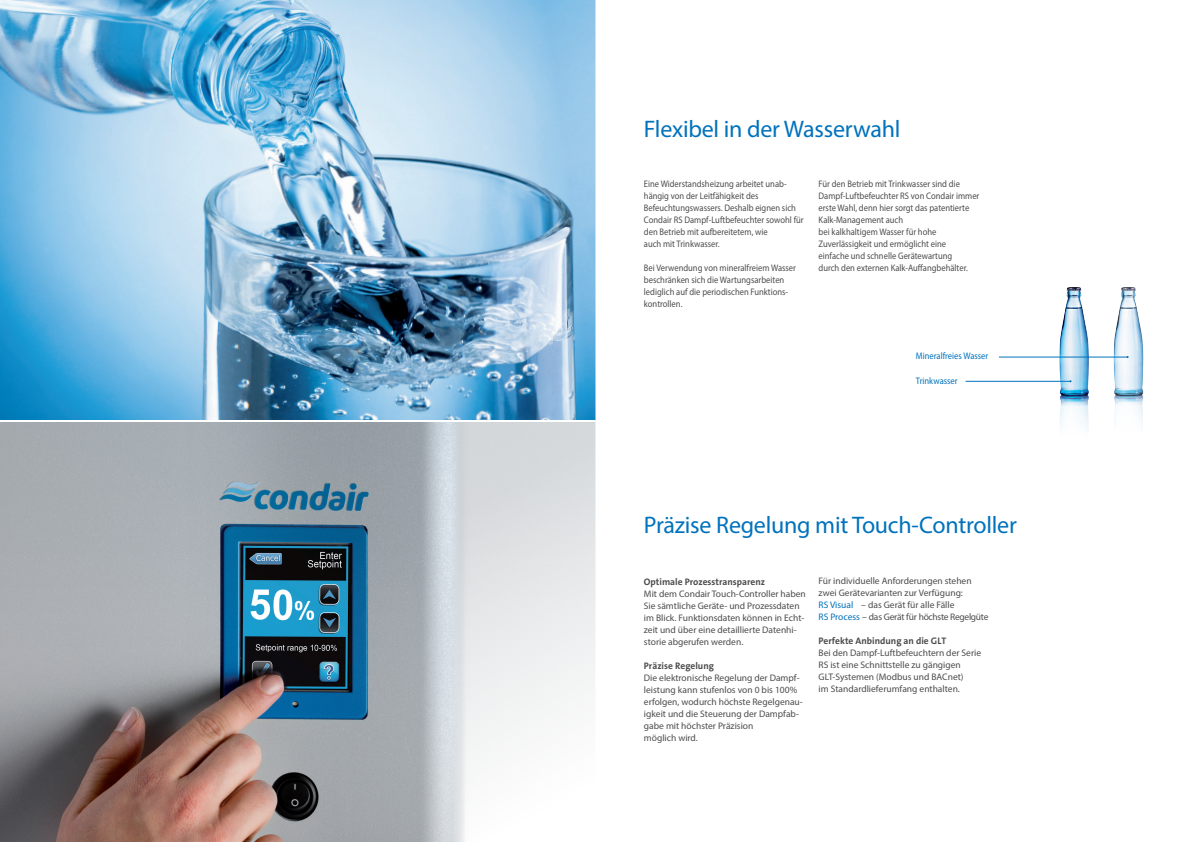
<style>
.page{position:relative;width:1191px;height:842px;background:#fff}
.page>*{position:absolute;margin:0;border:0;box-sizing:border-box;transform-origin:0 0}
.t1{font:24px "Myriad Pro";letter-spacing:-.01em;color:#0072bc}
.t2{font:9.5px/12px "Myriad Pro";color:#4b4c4d;scale:.9 1}
.t3{font:9.5px/12px "Myriad Pro";color:#4b4c4d}
.t4{font:700 9.5px "The Sans B7";color:#4b4c4d}
.t5{font:9.5px "Myriad Pro";letter-spacing:-.025em;color:#4b4c4d}
.t6{font:9.5px "Myriad Pro";color:#0072bc;scale:.9 1}
.s1{color:#0072bc}
</style>
<div class="page">
<img style="left:1060px;top:406px;width:29px;height:22px">
<img style="left:1114px;top:406px;width:29px;height:18px">
<img style="left:0;top:0;width:595px;height:420px">
<img style="left:1059px;top:287px;width:30px;height:119px">
<img style="left:1113px;top:287px;width:30px;height:119px">
<hr style="left:999px;top:357px;width:128px;height:1px;background:#0072bc">
<hr style="left:965px;top:381px;width:105px;height:1px;background:#0072bc">
<img style="left:0;top:422px;width:468px;height:420px">
<p class="t1" style="left:644px;top:114px;width:258px">Flexibel in der Wasserwahl</p>
<p class="t2" style="left:644px;top:178px;width:160px">Eine Widerstandsheizung arbeitet unab-</p>
<p class="t2" style="left:644px;top:190px;width:129px">hängig von der Leitfähigkeit des</p>
<p class="t2" style="left:644px;top:202px;width:179px">Befeuchtungswassers. Deshalb eignen sich<br>Condair RS Dampf-Luftbefeuchter sowohl für den Betrieb mit aufbereitetem, wie</p>
<p class="t2" style="left:644px;top:238px;width:86px">auch mit Trinkwasser.</p>
<p class="t2" style="left:644px;top:262px;width:170px">Bei Verwendung von mineralfreiem Wasser beschränken sich die Wartungsarbeiten lediglich auf die periodischen Funktions&shy;kontrollen.</p>
<p class="t2" style="left:818px;top:178px;width:180px">Für den Betrieb mit Trinkwasser sind die Dampf-Luftbefeuchter RS von Condair immer erste Wahl, denn hier sorgt das patentierte Kalk-Management auch</p>
<p class="t2" style="left:818px;top:226px;width:132px">bei kalkhaltigem Wasser für hohe</p>
<p class="t2" style="left:818px;top:238px;width:143px">Zuverlässigkeit und ermöglicht eine</p>
<p class="t2" style="left:818px;top:250px;width:150px">einfache und schnelle Gerätewartung</p>
<p class="t2" style="left:818px;top:262px;width:167px">durch den externen Kalk-Auffangbehälter.</p>
<p class="t6" style="left:916px;top:350px;width:82px">Mineralfreies Wasser</p>
<p class="t6" style="left:916px;top:375px;width:48px">Trinkwasser</p>
<p class="t1" style="left:644px;top:510px;width:374px">Präzise Regelung mit Touch-Controller</p>
<p class="t3" style="left:818px;top:575px;width:155px">Für individuelle Anforderungen stehen</p>
<p class="t3" style="left:818px;top:587px;width:146px">zwei Gerätevarianten zur Verfügung:</p>
<p class="t3" style="left:818px;top:599px;width:137px"><span class="s1">RS Visual</span> – das Gerät für alle Fälle</p>
<p class="t5" style="left:818px;top:611px;width:171px"><span class="s1">RS Process</span> – das Gerät für höchste Regelgüte</p>
<p class="t4" style="left:818px;top:636px;width:129px">Perfekte Anbindung an die GLT</p>
<p class="t3" style="left:818px;top:647px;width:164px">Bei den Dampf-Luftbefeuchtern der Serie</p>
<p class="t3" style="left:818px;top:659px;width:144px">RS ist eine Schnittstelle zu gängigen</p>
<p class="t3" style="left:818px;top:671px;width:146px">GLT-Systemen (Modbus und BACnet)</p>
<p class="t3" style="left:818px;top:683px;width:143px">im Standardlieferumfang enthalten.</p>
<p class="t4" style="left:644px;top:576px;width:123px">Optimale Prozesstransparenz</p>
<p class="t3" style="left:644px;top:587px;width:163px">Mit dem Condair Touch-Controller haben Sie sämtliche Geräte- und Prozessdaten im Blick. Funktionsdaten können in Echt&shy;zeit und über eine detaillierte Datenhi&shy;storie abgerufen werden.</p>
<p class="t4" style="left:644px;top:660px;width:71px">Präzise Regelung</p>
<p class="t3" style="left:644px;top:671px;width:160px">Die elektronische Regelung der Dampf&shy;leistung kann stufenlos von 0 bis 100% erfolgen, wodurch höchste Regelgenau&shy;igkeit und die Steuerung der Dampfab&shy;gabe mit höchster Präzision</p>
<p class="t3" style="left:644px;top:731px;width:55px">möglich wird.</p>
</div>
